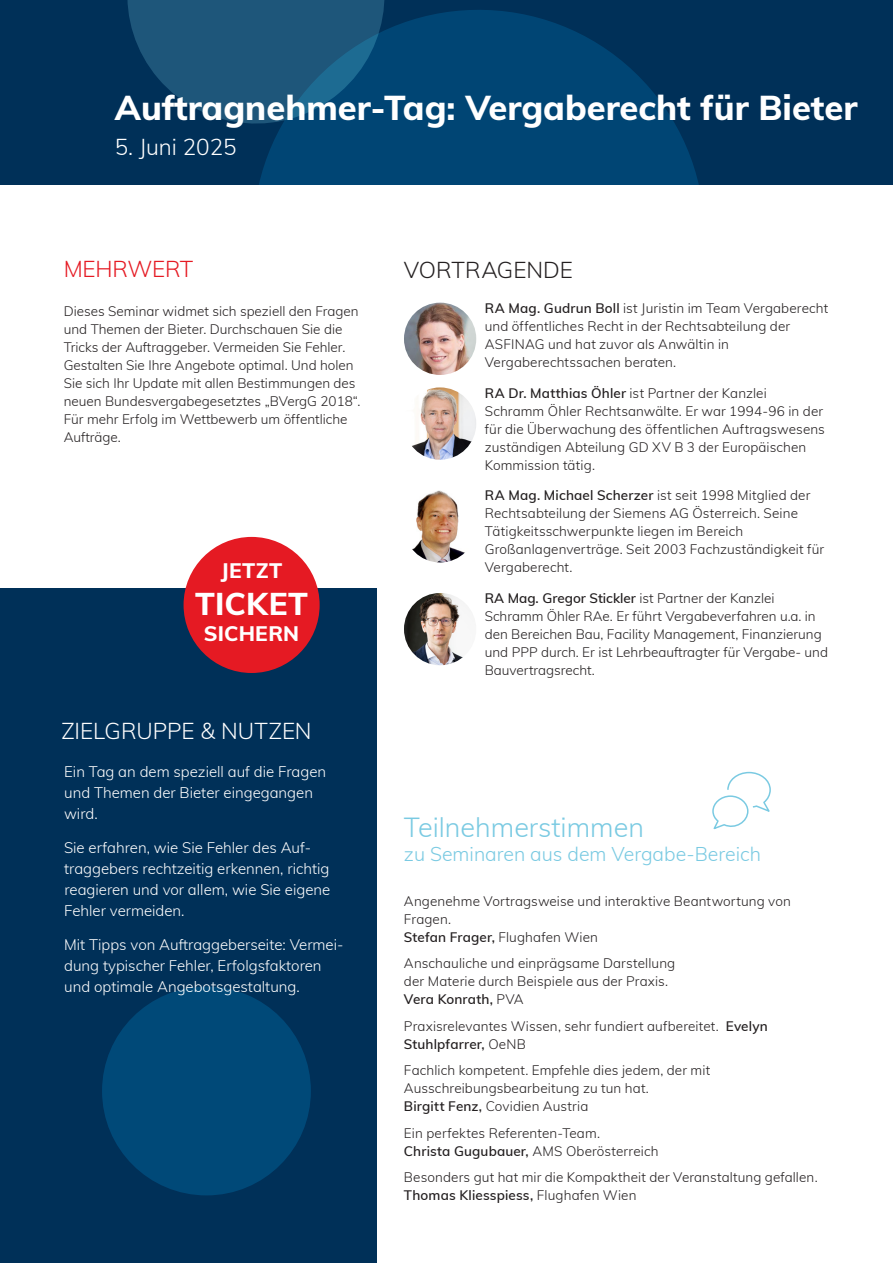
<style>
.page{position:relative;width:893px;height:1263px;background:#fff}
.page>*{position:absolute;margin:0;border:0;box-sizing:border-box;transform-origin:0 0}
.t1{font:800 34.5px "Muli";color:#fff}
.t2{font:800 31.5px "Muli";letter-spacing:.005em;color:#fff}
.t3{font:300 27px "Muli";color:#7acae2}
.t4{font:300 22.5px "Muli";color:#fff}
.A4_HEAD_schwarz_15_P{font:300 22.5px "Muli";letter-spacing:.005em;color:#231f20}
.A4_Halbkreis_Head_ro{font:300 22.5px "Muli";letter-spacing:-.01em;color:#e51a23}
.t5{font:800 21px "Muli";letter-spacing:.01em;color:#fff}
.t6{font:300 19.5px "Muli";color:#7acae2}
.t7{font:300 15px/21px "Muli";color:#fff}
.SE_Titel_rechts_www{font:300 13.5px/18px "Muli";color:#231f20}
.A4_Text_schwarz_9pt{font:300 13.5px/18px "Muli";letter-spacing:.005em;color:#231f20}
.s1{font-weight:600}
</style>
<div class="page">
<div style="left:0;top:0;width:893px;height:185px;background:#003058"></div>
<svg style="left:127px;top:0;width:99px;height:120px"></svg>
<svg style="left:226px;top:0;width:473px;height:185px;fill:#004574"></svg>
<img style="left:404px;top:303px;width:72px;height:72px;border-radius:36px">
<img style="left:404px;top:387px;width:72px;height:73px;border-radius:36px">
<img style="left:404px;top:490px;width:72px;height:72px;border-radius:36px">
<img style="left:404px;top:593px;width:72px;height:72px;border-radius:36px">
<div style="left:0;top:589px;width:376px;height:674px;background:#003058"></div>
<div style="left:102px;top:986px;width:209px;height:209px;background:#004978;border-radius:50%"></div>
<svg style="left:712px;top:771px;width:59px;height:59px"></svg>
<div style="left:184px;top:537px;width:136px;height:136px;background:#e51a23;border-radius:50%"></div>
<p class="t1" style="left:115px;top:82px;width:744px">Auftragnehmer-Tag: Vergaberecht für Bieter</p>
<p class="t4" style="left:115px;top:131px;width:123px">5. Juni 2025</p>
<p class="A4_Halbkreis_Head_ro" style="left:64px;top:252px;width:131px">MEHRWERT</p>
<p class="SE_Titel_rechts_www" style="left:64px;top:301px;width:298px">Dieses Seminar widmet sich speziell den Fragen und Themen der Bieter. Durchschauen Sie die Tricks der Auftraggeber. Vermeiden Sie Fehler.<br>Gestalten Sie Ihre Angebote optimal. Und holen Sie sich Ihr Update mit allen Bestimmungen des neuen Bundesvergabegesetztes „BVergG 2018“.<br>Für mehr Erfolg im Wettbewerb um öffentliche Aufträge.</p>
<p class="t5" style="left:221px;top:555px;width:63px">JETZT</p>
<p class="t2" style="left:195px;top:580px;width:114px">TICKET</p>
<p class="t5" style="left:204px;top:618px;width:97px">SICHERN</p>
<p class="t4" style="left:61px;top:715px;width:252px">ZIELGRUPPE &amp; NUTZEN</p>
<p class="t7" style="left:64px;top:760px;width:264px">Ein Tag an dem speziell auf die Fragen und Themen der Bieter eingegangen wird.</p>
<p class="t7" style="left:64px;top:836px;width:268px">Sie erfahren, wie Sie Fehler des Auf&shy;traggebers rechtzeitig erkennen, richtig reagieren und vor allem, wie Sie eigene Fehler vermeiden.</p>
<p class="t7" style="left:64px;top:933px;width:281px">Mit Tipps von Auftraggeberseite: Vermei&shy;dung typischer Fehler, Erfolgsfaktoren und optimale Angebotsgestaltung.</p>
<p class="A4_HEAD_schwarz_15_P" style="left:404px;top:253px;width:171px">VORTRAGENDE</p>
<p class="A4_Text_schwarz_9pt" style="left:485px;top:298px;width:345px"><span class="s1">RA Mag. Gudrun Boll</span> ist Juristin im Team Vergaberecht und öffentliches Recht in der Rechtsabteilung der ASFINAG und hat zuvor als Anwältin in Vergaberechtssachen beraten.</p>
<p class="A4_Text_schwarz_9pt" style="left:485px;top:383px;width:342px"><span class="s1">RA Dr. Matthias Öhler</span> ist Partner der Kanzlei Schramm Öhler Rechtsanwälte. Er war 1994-96 in der für die Überwachung des öffent-lichen Auftragswesens zuständigen Abteilung GD XV B 3 der Europäischen Kommission tätig.</p>
<p class="A4_Text_schwarz_9pt" style="left:485px;top:486px;width:341px"><span class="s1">RA Mag. Michael Scherzer</span> ist seit 1998 Mitglied der Rechtsabteilung der Siemens AG Österreich. Seine Tätigkeitsschwerpunkte liegen im Bereich Großanlagenverträge. Seit 2003 Fachzuständigkeit für Vergaberecht.</p>
<p class="A4_Text_schwarz_9pt" style="left:485px;top:589px;width:345px"><span class="s1">RA Mag. Gregor Stickler</span> ist Partner der Kanzlei Schramm Öhler RAe. Er führt Vergabeverfahren u.a. in den Bereichen Bau, Facility Management, Finanzierung und PPP durch. Er ist Lehrbeauftragter für Vergabe- und Bauvertragsrecht.</p>
<p class="t3" style="left:404px;top:808px;width:241px">Teilnehmerstimmen</p>
<p class="t6" style="left:404px;top:839px;width:358px">zu Seminaren aus dem Vergabe-Bereich</p>
<p class="SE_Titel_rechts_www" style="left:404px;top:891px;width:388px">Angenehme Vortragsweise und interaktive Beantwortung von<br>Fragen.<br><span class="s1">Stefan Frager,</span> Flughafen Wien</p>
<p class="SE_Titel_rechts_www" style="left:404px;top:953px;width:273px">Anschauliche und einprägsame Darstellung der Materie durch Beispiele aus der Praxis.<br><span class="s1">Vera Konrath,</span> PVA</p>
<p class="SE_Titel_rechts_www" style="left:404px;top:1016px;width:365px">Praxisrelevantes Wissen, sehr fundiert aufbereitet. <span class="s1">Evelyn<br>Stuhlpfarrer,</span> OeNB</p>
<p class="SE_Titel_rechts_www" style="left:404px;top:1060px;width:308px">Fachlich kompetent. Empfehle dies jedem, der mit<br>Ausschreibungsbearbeitung zu tun hat.<br><span class="s1">Birgitt Fenz,</span> Covidien Austria</p>
<p class="SE_Titel_rechts_www" style="left:404px;top:1123px;width:256px">Ein perfektes Referenten-Team.<br><span class="s1">Christa Gugubauer,</span> AMS Oberösterreich</p>
<p class="SE_Titel_rechts_www" style="left:404px;top:1167px;width:415px">Besonders gut hat mir die Kompaktheit der Veranstaltung gefallen.<br><span class="s1">Thomas Kliesspiess,</span> Flughafen Wien</p>
</div>
